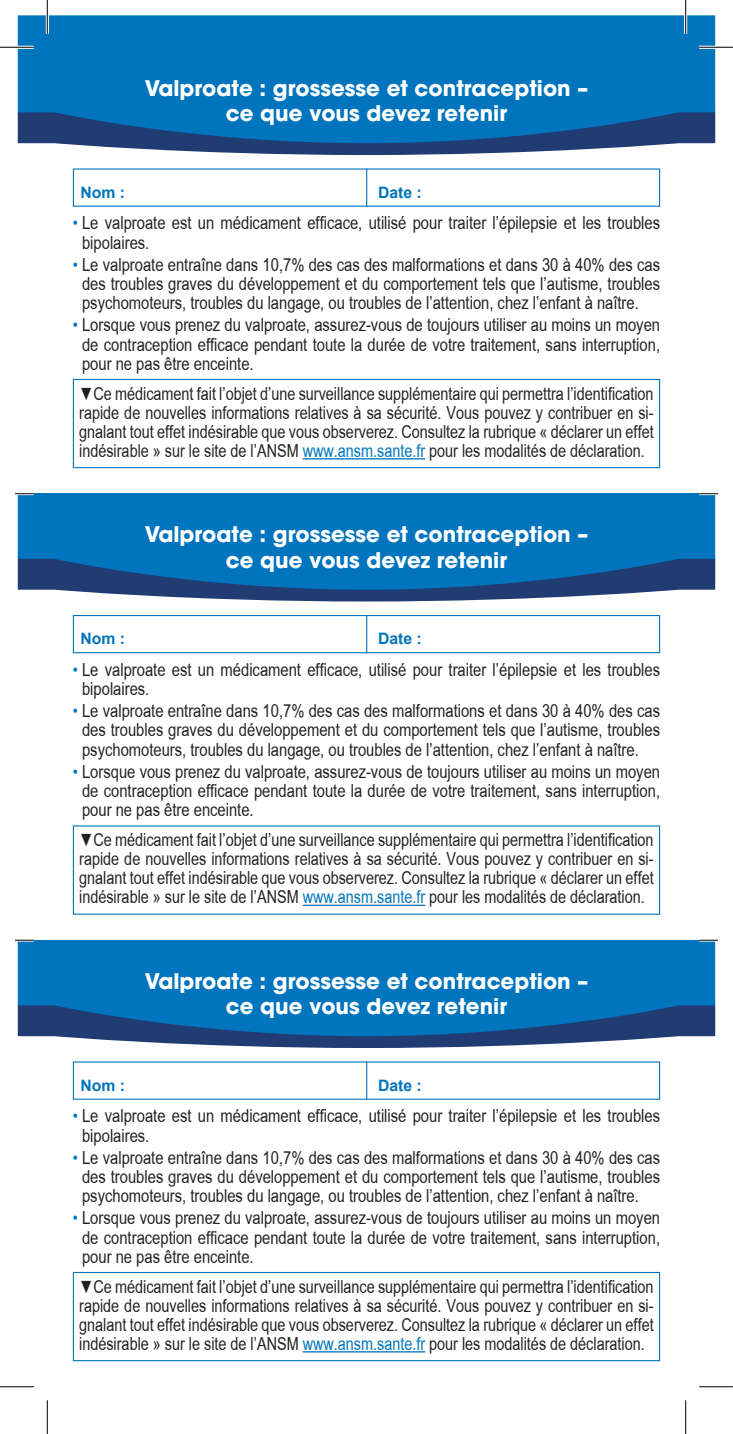
<style>
.page{position:relative;width:733px;height:1434px;background:#fff}
.page>*{position:absolute;margin:0;border:0;box-sizing:border-box;transform-origin:0 0}
.t1{font:700 21.38px/25.7px "Avant Garde";color:#fff;text-align:center}
.t2{font:18px/19.1px "Arial";color:#231f20;text-align:justify;scale:.82 1}
.t3{font:18px/19.1px "Arial";color:#231f20;text-align:justify;scale:.8 1}
.t4{font:700 15.75px "Arial";color:#0074bc}
.s1{color:#0074bc}
</style>
<div class="page">
<div style="left:73px;top:379px;width:587px;height:89px;border:1px solid #0074bc"></div>
<svg style="left:18px;top:143px;width:697px;height:12px"></svg>
<svg style="left:18px;top:15px;width:697px;height:128px;background:#036eb5"></svg>
<hr style="left:302px;top:458px;width:123px;height:1px;background:#0074bc">
<hr style="left:366px;top:168px;width:1px;height:39px;background:#0074bc">
<svg style="left:58px;top:590px;width:617px;height:11px"></svg>
<svg style="left:18px;top:494px;width:697px;height:96px;background:#046cb2"></svg>
<hr style="left:302px;top:905px;width:123px;height:1px;background:#0074bc">
<div style="left:73px;top:615px;width:587px;height:38px;border:1px solid #0074bc"></div>
<hr style="left:366px;top:615px;width:1px;height:38px;background:#0074bc">
<svg style="left:15px;top:493px;width:19px;height:2px"></svg>
<svg style="left:699px;top:493px;width:18px;height:2px"></svg>
<div style="left:73px;top:1272px;width:587px;height:89px;border:1px solid #0074bc"></div>
<svg style="left:18px;top:1036px;width:697px;height:12px"></svg>
<svg style="left:18px;top:940px;width:697px;height:96px;background:#046cb2"></svg>
<hr style="left:302px;top:1351px;width:123px;height:1px;background:#0074bc">
<hr style="left:366px;top:1061px;width:1px;height:39px;background:#0074bc">
<svg style="left:15px;top:939px;width:19px;height:3px"></svg>
<svg style="left:699px;top:939px;width:18px;height:3px"></svg>
<hr style="left:0;top:46px;width:34px;height:3px;background:#fff">
<hr style="left:699px;top:46px;width:33px;height:3px;background:#fff">
<hr style="left:46px;top:0;width:3px;height:34px;background:#fff">
<hr style="left:684px;top:0;width:2px;height:34px;background:#fff">
<hr style="left:0;top:47px;width:34px;height:1px;background:#000">
<hr style="left:699px;top:47px;width:33px;height:1px;background:#000">
<hr style="left:0;top:1386px;width:34px;height:1px;background:#000">
<hr style="left:699px;top:1386px;width:33px;height:1px;background:#000">
<hr style="left:47px;top:0;width:1px;height:34px;background:#000">
<hr style="left:47px;top:1400px;width:1px;height:34px;background:#000">
<hr style="left:685px;top:0;width:1px;height:34px;background:#000">
<hr style="left:685px;top:1400px;width:1px;height:34px;background:#000">
<p class="t1" style="left:145px;top:75px;width:444px">Valproate : grossesse et contraception – ce que vous devez retenir</p>
<p class="t4" style="left:80px;top:182px;width:46px">Nom :</p>
<p class="t4" style="left:378px;top:182px;width:45px">Date :</p>
<p class="t2" style="left:82px;top:213px;width:706px;text-indent:-9px"><span class="s1">•</span> Le valproate est un médicament efficace, utilisé pour traiter l’épilepsie et les troubles bipolaires.</p>
<p class="t2" style="left:82px;top:255px;width:706px;text-indent:-9px"><span class="s1">•</span> Le valproate entraîne dans 10,7% des cas des malformations et dans 30 à 40% des cas des troubles graves du développement et du comportement tels que l’autisme, troubles psychomoteurs, troubles du langage, ou troubles de l’attention, chez l’enfant à naître.</p>
<p class="t2" style="left:82px;top:315px;width:706px;text-indent:-9px"><span class="s1">•</span> Lorsque vous prenez du valproate, assurez-vous de toujours utiliser au moins un moyen de contraception efficace pendant toute la durée de votre traitement, sans interruption, pour ne pas être enceinte.</p>
<p class="t3" style="left:79px;top:384px;width:719px">▼Ce médicament fait l’objet d’une surveillance supplémentaire qui permettra l’identification rapide de nouvelles informations relatives à sa sécurité. Vous pouvez y contribuer en si&shy;gnalant tout effet indésirable que vous observerez. Consultez la rubrique « déclarer un effet indésirable » sur le site de l’ANSM <span class="s1">www.ansm.sante.fr</span> pour les modalités de déclaration.</p>
<p class="t1" style="left:145px;top:521px;width:444px">Valproate : grossesse et contraception – ce que vous devez retenir</p>
<p class="t4" style="left:80px;top:628px;width:46px">Nom :</p>
<p class="t4" style="left:378px;top:628px;width:45px">Date :</p>
<p class="t2" style="left:82px;top:660px;width:706px;text-indent:-9px"><span class="s1">•</span> Le valproate est un médicament efficace, utilisé pour traiter l’épilepsie et les troubles bipolaires.</p>
<p class="t2" style="left:82px;top:701px;width:706px;text-indent:-9px"><span class="s1">•</span> Le valproate entraîne dans 10,7% des cas des malformations et dans 30 à 40% des cas des troubles graves du développement et du comportement tels que l’autisme, troubles psychomoteurs, troubles du langage, ou troubles de l’attention, chez l’enfant à naître.</p>
<p class="t2" style="left:82px;top:762px;width:706px;text-indent:-9px"><span class="s1">•</span> Lorsque vous prenez du valproate, assurez-vous de toujours utiliser au moins un moyen de contraception efficace pendant toute la durée de votre traitement, sans interruption, pour ne pas être enceinte.</p>
<p class="t3" style="left:79px;top:830px;width:719px">▼Ce médicament fait l’objet d’une surveillance supplémentaire qui permettra l’identification rapide de nouvelles informations relatives à sa sécurité. Vous pouvez y contribuer en si&shy;gnalant tout effet indésirable que vous observerez. Consultez la rubrique « déclarer un effet indésirable » sur le site de l’ANSM <span class="s1">www.ansm.sante.fr</span> pour les modalités de déclaration.</p>
<p class="t1" style="left:145px;top:968px;width:444px">Valproate : grossesse et contraception – ce que vous devez retenir</p>
<p class="t4" style="left:80px;top:1075px;width:46px">Nom :</p>
<p class="t4" style="left:378px;top:1075px;width:45px">Date :</p>
<p class="t2" style="left:82px;top:1106px;width:706px;text-indent:-9px"><span class="s1">•</span> Le valproate est un médicament efficace, utilisé pour traiter l’épilepsie et les troubles bipolaires.</p>
<p class="t2" style="left:82px;top:1148px;width:706px;text-indent:-9px"><span class="s1">•</span> Le valproate entraîne dans 10,7% des cas des malformations et dans 30 à 40% des cas des troubles graves du développement et du comportement tels que l’autisme, troubles psychomoteurs, troubles du langage, ou troubles de l’attention, chez l’enfant à naître.</p>
<p class="t2" style="left:82px;top:1208px;width:706px;text-indent:-9px"><span class="s1">•</span> Lorsque vous prenez du valproate, assurez-vous de toujours utiliser au moins un moyen de contraception efficace pendant toute la durée de votre traitement, sans interruption, pour ne pas être enceinte.</p>
<p class="t3" style="left:79px;top:1276px;width:719px">▼Ce médicament fait l’objet d’une surveillance supplémentaire qui permettra l’identification rapide de nouvelles informations relatives à sa sécurité. Vous pouvez y contribuer en si&shy;gnalant tout effet indésirable que vous observerez. Consultez la rubrique « déclarer un effet indésirable » sur le site de l’ANSM <span class="s1">www.ansm.sante.fr</span> pour les modalités de déclaration.</p>
</div>
